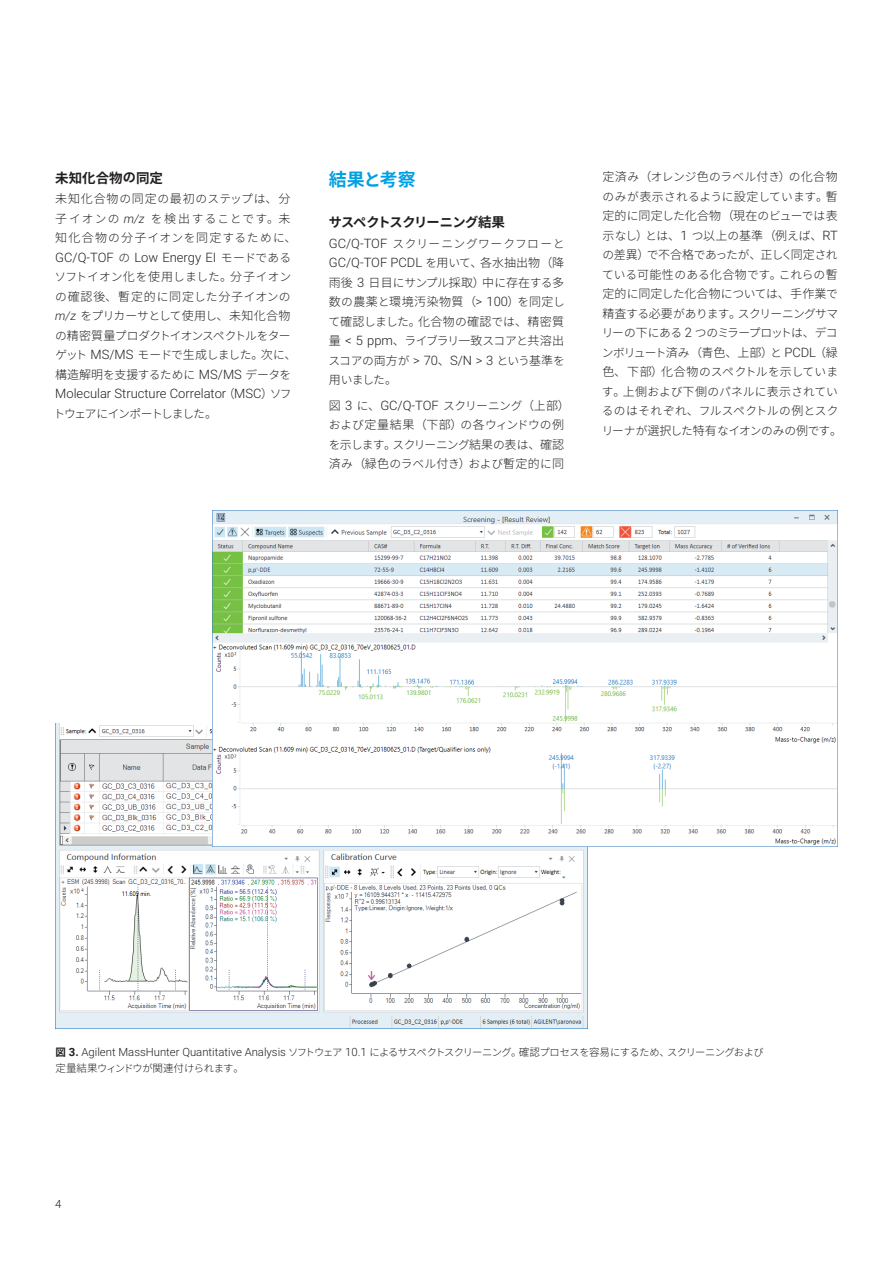
<style>
.page{position:relative;width:893px;height:1263px;background:#fff}
.page>*{position:absolute;margin:0;border:0;box-sizing:border-box;transform-origin:0 0}
.t1{font:700 18px "Noto Sans CJ Kjp";color:#00a1e3}
.t2{font:700 13.5px "Noto Sans CJ Kjp";color:#231f20}
.t3{font:700 13.2px "Noto Sans CJ Kjp";letter-spacing:-.075em;color:#231f20}
.t4{font:300 12.9px "Roboto";color:#231f20}
.t5{font:300 12px/19.5px "Noto Sans CJ Kjp";letter-spacing:.025em;color:#231f20;text-align:justify}
.t6{font:300 12px "Noto Sans CJ Kjp";letter-spacing:.07em;color:#231f20}
.t7{font:300 11.7px/19.5px "Noto Sans CJ Kjp";letter-spacing:-.035em;color:#231f20;text-align:justify}
.t8{font:300 11.7px/19.5px "Noto Sans CJ Kjp";letter-spacing:-.07em;color:#231f20}
.t9{font:300 11.7px/19.5px "Noto Sans CJ Kjp";letter-spacing:-.06em;color:#231f20}
.t10{font:300 11.7px/19.5px "Noto Sans CJ Kjp";letter-spacing:-.01em;color:#231f20}
.t11{font:300 11.7px/19.5px "Noto Sans CJ Kjp";letter-spacing:.005em;color:#231f20}
.t12{font:300 11.7px/19.5px "Noto Sans CJ Kjp";letter-spacing:.08em;color:#231f20}
.t13{font:300 11.7px "Noto Sans CJ Kjp";letter-spacing:.055em;color:#231f20}
.t14{font:300 11.7px "Noto Sans CJ Kjp";letter-spacing:-.015em;color:#231f20}
.t15{font:300 11.7px "Noto Sans CJ Kjp";letter-spacing:-.095em;color:#231f20}
.t16{font:300 11.4px "Roboto";color:#231f20}
.t17{font:300 10.35px "Noto Sans CJ Kjp";letter-spacing:-.085em;color:#231f20}
.s1{font-size:13.2px}
.s2{font-size:11.7px}
.s3{font-size:12px}
.s4{font-family:"Roboto";font-style:italic;font-size:12px}
.s5{font-family:"Noto Sans CJ Kjp";font-size:11.7px}
.s6{font-family:"Roboto";font-size:12.9px}
.s7{font-family:"Noto Sans CJ Kjp";font-size:12px}
.s8{font-size:17.7px}
.s9{font-size:13.5px}
.s10{font-family:"Noto Sans CJ Kjp";font-weight:700;font-size:10.5px}
.s11{font-weight:700}
.s12{font-family:"Noto Sans CJ Kjp";font-size:10.35px}
.s13{font-family:"Noto Sans CJ Kjp";font-size:10.5px}
.s14{font-size:10.5px}
</style>
<div class="page">
<img style="left:56px;top:723px;width:532px;height:306px">
<img style="left:212px;top:510px;width:626px;height:336px">
<p class="t2" style="left:55px;top:170px;width:109px">未知化合物<span class="s1">の</span>同定</p>
<p class="t6" style="left:55px;top:192px;width:237px">未知化合物<span class="s2">の</span>同定<span class="s2">の</span>最初<span class="s2">のステップは</span>、分</p>
<p class="t12" style="left:55px;top:209px;width:243px"><span class="s3">子</span>イオンの <span class="s4">m/z</span> を<span class="s3">検出</span>することです<span class="s3">。未知化合物</span>の<span class="s3">分子</span>イオンを<span class="s3">同定</span>するために<span class="s3">、</span></p>
<p class="t4" style="left:55px;top:248px;width:237px">GC/Q-TOF <span class="s5">の</span> Low Energy EI <span class="s5">モードである</span></p>
<p class="t14" style="left:55px;top:270px;width:238px">ソフトイオン<span class="s3">化</span>を<span class="s3">使用</span>しました<span class="s3">。分子</span>イオン</p>
<p class="t6" style="left:55px;top:290px;width:237px"><span class="s2">の</span>確認後、暫定的<span class="s2">に</span>同定<span class="s2">した</span>分子<span class="s2">イオンの</span></p>
<p class="t8" style="left:55px;top:307px;width:243px"><span class="s4">m/z</span> をプリカーサとして<span class="s3">使用</span>し<span class="s3">、未知化合物</span>の<span class="s3">精密質量</span>プロダクトイオンスペクトルをターゲット <span class="s6">MS/MS</span> モードで<span class="s3">生成</span>しました<span class="s3">。次</span>に<span class="s3">、構造解明</span>を<span class="s3">支援</span>するために <span class="s6">MS/MS</span> データを</p>
<p class="t4" style="left:55px;top:385px;width:238px">Molecular Structure Correlator<span class="s7">（</span>MSC<span class="s7">）</span><span class="s5">ソフ</span></p>
<p class="t15" style="left:54px;top:407px;width:165px">トウェアにインポートしました<span class="s3">。</span></p>
<h1 class="t1" style="left:329px;top:169px;width:89px">結果<span class="s8">と</span>考察</h1>
<p class="t3" style="left:329px;top:214px;width:178px">サスペクトスクリーニング<span class="s9">結果</span></p>
<p class="t13" style="left:329px;top:237px;width:238px"><span class="s6">GC/Q-TOF</span> スクリーニングワークフローと</p>
<p class="t4" style="left:329px;top:254px;width:237px">GC/Q-TOF PCDL <span class="s5">を</span><span class="s7">用</span><span class="s5">いて</span><span class="s7">、各水抽出物（降</span></p>
<p class="t5" style="left:328px;top:273px;width:238px">雨後 <span class="s6">3</span> 日目<span class="s2">にサンプル</span>採取）中<span class="s2">に</span>存在<span class="s2">する</span>多数<span class="s2">の</span>農薬<span class="s2">と</span>環境汚染物質（<span class="s6">&gt; 100</span>）<span class="s2">を</span>同定<span class="s2">して</span>確認<span class="s2">しました</span>。化合物<span class="s2">の</span>確認<span class="s2">では</span>、精密質</p>
<p class="t7" style="left:328px;top:331px;width:238px"><span class="s3">量</span> <span class="s6">&lt; 5 ppm</span><span class="s3">、</span>ライブラリ<span class="s3">一致</span>スコアと<span class="s3">共溶出</span>スコアの<span class="s3">両方</span>が <span class="s6">&gt; 70</span><span class="s3">、</span><span class="s6">S/N &gt; 3</span> という<span class="s3">基準</span>を<span class="s3">用</span>いました<span class="s3">。</span></p>
<p class="t4" style="left:329px;top:396px;width:242px"><span class="s7">図</span> 3 <span class="s5">に</span><span class="s7">、</span>GC/Q-TOF <span class="s5">スクリーニング</span><span class="s7">（上部）</span></p>
<p class="t9" style="left:329px;top:415px;width:237px">および<span class="s3">定量結果（下部）</span>の<span class="s3">各</span>ウィンドウの<span class="s3">例</span>を<span class="s3">示</span>します<span class="s3">。</span>スクリーニング<span class="s3">結果</span>の<span class="s3">表</span>は<span class="s3">、確認</span></p>
<p class="t5" style="left:329px;top:454px;width:237px">済<span class="s2">み</span>（緑色<span class="s2">のラベル</span>付<span class="s2">き</span>）<span class="s2">および</span>暫定的<span class="s2">に</span>同</p>
<p class="t11" style="left:602px;top:168px;width:237px"><span class="s3">定済</span>み<span class="s3">（</span>オレンジ<span class="s3">色</span>のラベル<span class="s3">付</span>き<span class="s3">）</span>の<span class="s3">化合物</span>のみが<span class="s3">表示</span>されるように<span class="s3">設定</span>しています<span class="s3">。暫</span></p>
<p class="t5" style="left:602px;top:207px;width:237px">定的<span class="s2">に</span>同定<span class="s2">した</span>化合物（現在<span class="s2">のビューでは</span>表示<span class="s2">なし</span>）<span class="s2">とは</span>、<span class="s6">1</span> <span class="s2">つ</span>以上<span class="s2">の</span>基準（例<span class="s2">えば</span>、<span class="s6">RT</span></p>
<p class="t7" style="left:602px;top:246px;width:237px">の<span class="s3">差異）</span>で<span class="s3">不合格</span>であったが<span class="s3">、正</span>しく<span class="s3">同定</span>されている<span class="s3">可能性</span>のある<span class="s3">化合物</span>です<span class="s3">。</span>これらの<span class="s3">暫</span></p>
<p class="t5" style="left:602px;top:285px;width:237px">定的<span class="s2">に</span>同定<span class="s2">した</span>化合物<span class="s2">については</span>、手作業<span class="s2">で</span></p>
<p class="t9" style="left:602px;top:304px;width:238px"><span class="s3">精査</span>する<span class="s3">必要</span>があります<span class="s3">。</span>スクリーニングサマリーの<span class="s3">下</span>にある <span class="s6">2</span> つのミラープロットは<span class="s3">、</span>デコ</p>
<p class="t5" style="left:602px;top:343px;width:237px"><span class="s2">ンボリュート</span>済<span class="s2">み</span>（青色、上部）<span class="s2">と</span> <span class="s6">PCDL</span>（緑</p>
<p class="t10" style="left:602px;top:363px;width:242px"><span class="s3">色、下部）化合物</span>のスペクトルを<span class="s3">示</span>しています<span class="s3">。上側</span>および<span class="s3">下側</span>のパネルに<span class="s3">表示</span>されているのはそれぞれ<span class="s3">、</span>フルスペクトルの<span class="s3">例</span>とスクリーナが<span class="s3">選択</span>した<span class="s3">特有</span>なイオンのみの<span class="s3">例</span>です<span class="s3">。</span></p>
<p class="t16" style="left:56px;top:1044px;width:710px"><span class="s10">図</span> <span class="s11">3.</span> Agilent MassHunter Quantitative Analysis <span class="s12">ソフトウェア</span> 10.1 <span class="s12">によるサスペクトスクリーニング</span><span class="s13">。確認</span><span class="s12">プロセスを</span><span class="s13">容易</span><span class="s12">にするため</span><span class="s13">、</span><span class="s12">スクリーニングおよび</span></p>
<p class="t17" style="left:56px;top:1063px;width:190px"><span class="s14">定量結果</span>ウィンドウが<span class="s14">関連付</span>けられます<span class="s14">。</span></p>
<p class="t16" style="left:55px;top:1196px;width:8px">4</p>
</div>
